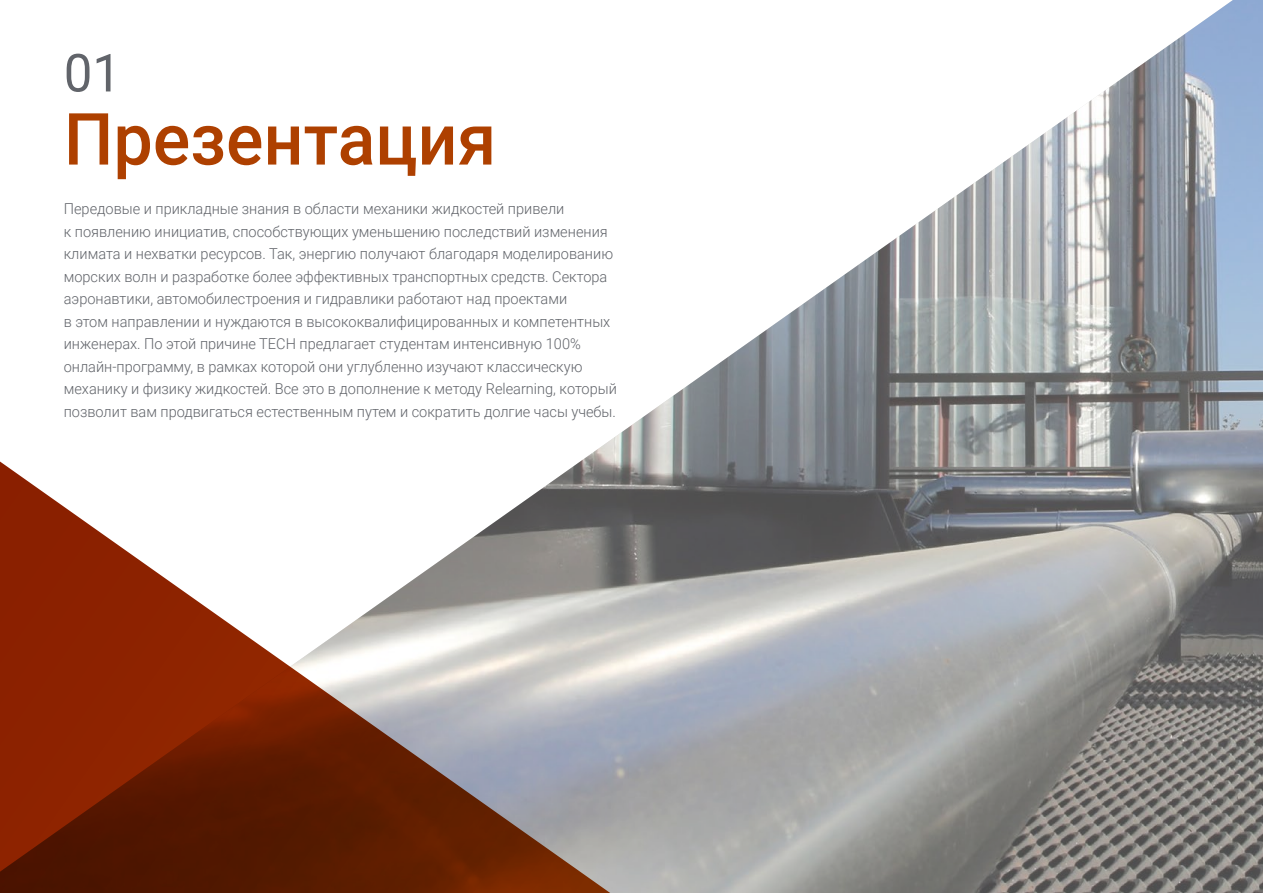
<style>
.page{position:relative;width:1263px;height:893px;background:#fff}
.page>*{position:absolute;margin:0;border:0;box-sizing:border-box;transform-origin:0 0}
.t1{font:500 72px "Roboto";color:#ae4000}
.t2{font:52.5px "Roboto";color:#61646a}
.t3{font:300 15px/22.5px "Roboto";color:#61646a}
</style>
<div class="page">
<img style="left:602px;top:0;width:661px;height:893px">
<svg style="left:0;top:446px;width:640px;height:447px"></svg>
<h2 class="t2" style="left:64px;top:36px;width:59px">01</h2>
<h1 class="t1" style="left:64px;top:89px;width:434px">Презентация</h1>
<p class="t3" style="left:64px;top:197px;width:555px">Передовые и прикладные знания в области механики жидкостей привели<br>к появлению инициатив, способствующих уменьшению последствий изменения климата и нехватки ресурсов. Так, энергию получают благодаря моделированию морских волн и разработке более эффективных транспортных средств. Сектора аэронавтики, автомобилестроения и гидравлики работают над проектами<br>в этом направлении и нуждаются в высококвалифицированных и компетентных инженерах. По этой причине TECH предлагает студентам интенсивную 100% онлайн-программу, в рамках которой они углубленно изучают классическую механику и физику жидкостей. Все это в дополнение к методу Relearning, который позволит вам продвигаться естественным путем и сократить долгие часы учебы.</p>
</div>
